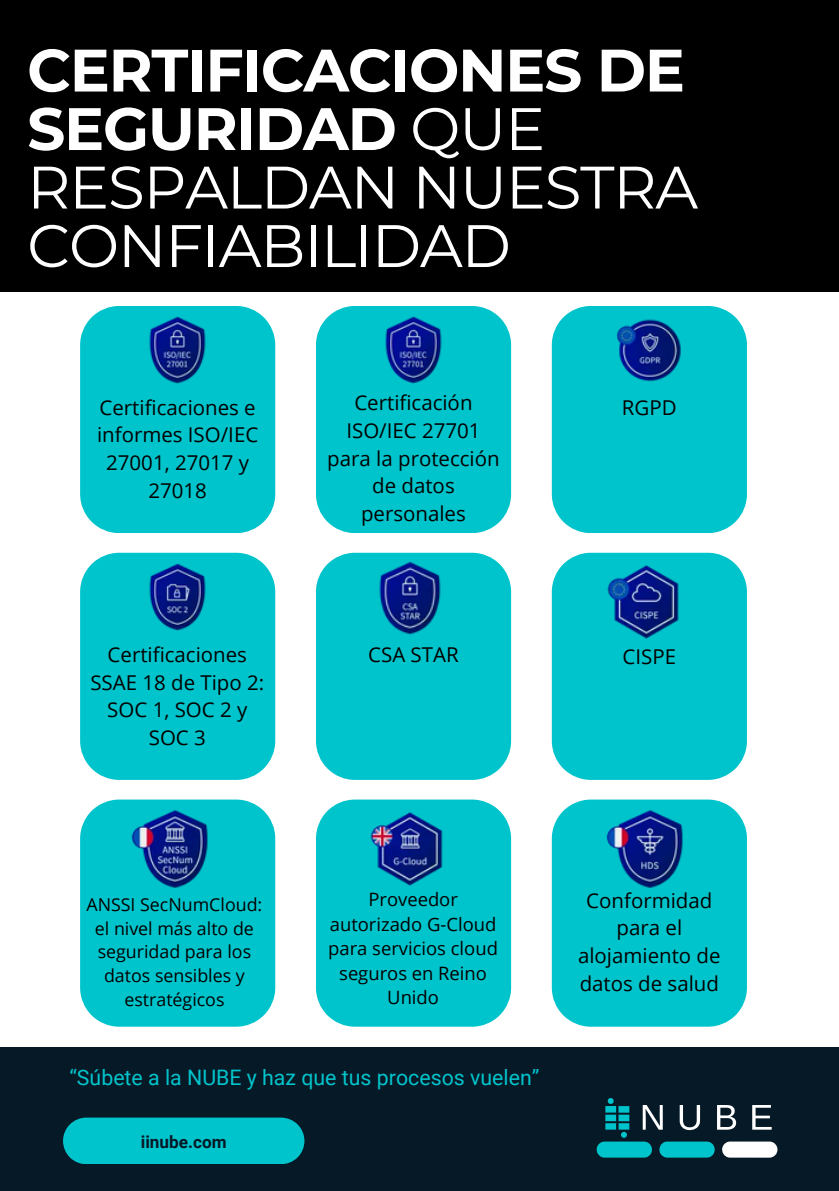
<style>
.page{position:relative;width:839px;height:1191px;background:#fff}
.page>*{position:absolute;margin:0;border:0;box-sizing:border-box;transform-origin:0 0}
.t1{font:59.8px/58.4px "Montserrat";letter-spacing:-.02em;color:#fff}
.t2{font:21.4px "Roboto";color:#00c4cc}
.t3{font:20.4px/27.6px "Open Sans";color:#000;text-align:center}
.t4{font:18.4px/24.6px "Open Sans";color:#000;text-align:center}
.t5{font:17.8px/23.8px "Open Sans";color:#000;text-align:center}
.t6{font:700 17.2px "Roboto";color:#051926}
.s1{font-weight:700}
</style>
<div class="page">
<div style="left:0;top:1047px;width:838px;height:144px;background:#051926"></div>
<div style="left:63px;top:1118px;width:241px;height:46px;background:#00c4cc"></div>
<svg style="left:596px;top:1098px;width:181px;height:60px"></svg>
<div style="left:0;top:0;width:838px;height:292px;background:#000"></div>
<div style="left:80px;top:306px;width:195px;height:227px;background:#00c4cc"></div>
<img style="left:125px;top:316px;width:105px;height:69px">
<div style="left:316px;top:306px;width:195px;height:227px;background:#00c4cc"></div>
<img style="left:361px;top:316px;width:104px;height:69px">
<div style="left:551px;top:306px;width:196px;height:227px;background:#00c4cc"></div>
<img style="left:597px;top:316px;width:105px;height:69px">
<div style="left:80px;top:553px;width:195px;height:227px;background:#00c4cc"></div>
<img style="left:125px;top:562px;width:105px;height:69px">
<div style="left:316px;top:553px;width:195px;height:227px;background:#00c4cc"></div>
<img style="left:354px;top:561px;width:112px;height:75px">
<div style="left:551px;top:553px;width:196px;height:227px;background:#00c4cc"></div>
<img style="left:585px;top:561px;width:122px;height:82px">
<div style="left:80px;top:800px;width:195px;height:227px;background:#00c4cc"></div>
<img style="left:113px;top:808px;width:123px;height:82px">
<div style="left:316px;top:800px;width:195px;height:227px;background:#00c4cc"></div>
<img style="left:349px;top:808px;width:122px;height:82px">
<div style="left:551px;top:800px;width:196px;height:227px;background:#00c4cc"></div>
<img style="left:588px;top:808px;width:123px;height:82px">
<p class="t1" style="left:27px;top:41px;width:672px"><span class="s1">CERTIFICACIONES DE<br>SEGURIDAD</span> QUE<br>RESPALDAN NUESTRA<br>CONFIABILIDAD</p>
<h3 class="t3" style="left:97px;top:393px;width:163px">Certificaciones e informes ISO/IEC<br>27001, 27017 y<br>27018</h3>
<p class="t3" style="left:327px;top:389px;width:174px">Certificación<br>ISO/IEC 27701 para la protección de datos personales</p>
<h3 class="t3" style="left:622px;top:393px;width:56px">RGPD</h3>
<p class="t3" style="left:90px;top:641px;width:175px">Certificaciones<br>SSAE 18 de Tipo 2:<br>SOC 1, SOC 2 y<br>SOC 3</p>
<h2 class="t3" style="left:368px;top:640px;width:92px">CSA STAR</h2>
<p class="t3" style="left:622px;top:643px;width:55px">CISPE</p>
<h3 class="t5" style="left:86px;top:892px;width:177px">ANSSI SecNumCloud: el nivel más alto de seguridad para los datos sensibles y estratégicos</h3>
<p class="t4" style="left:328px;top:887px;width:171px">Proveedor autorizado G-Cloud para servicios cloud seguros en Reino<br>Unido</p>
<h2 class="t3" style="left:578px;top:886px;width:144px">Conformidad para el alojamiento de datos de salud</h2>
<p class="t2" style="left:69px;top:1065px;width:471px">“Súbete a la NUBE y haz que tus procesos vuelen”</p>
<h1 class="t6" style="left:141px;top:1132px;width:87px">iinube.com</h1>
</div>
